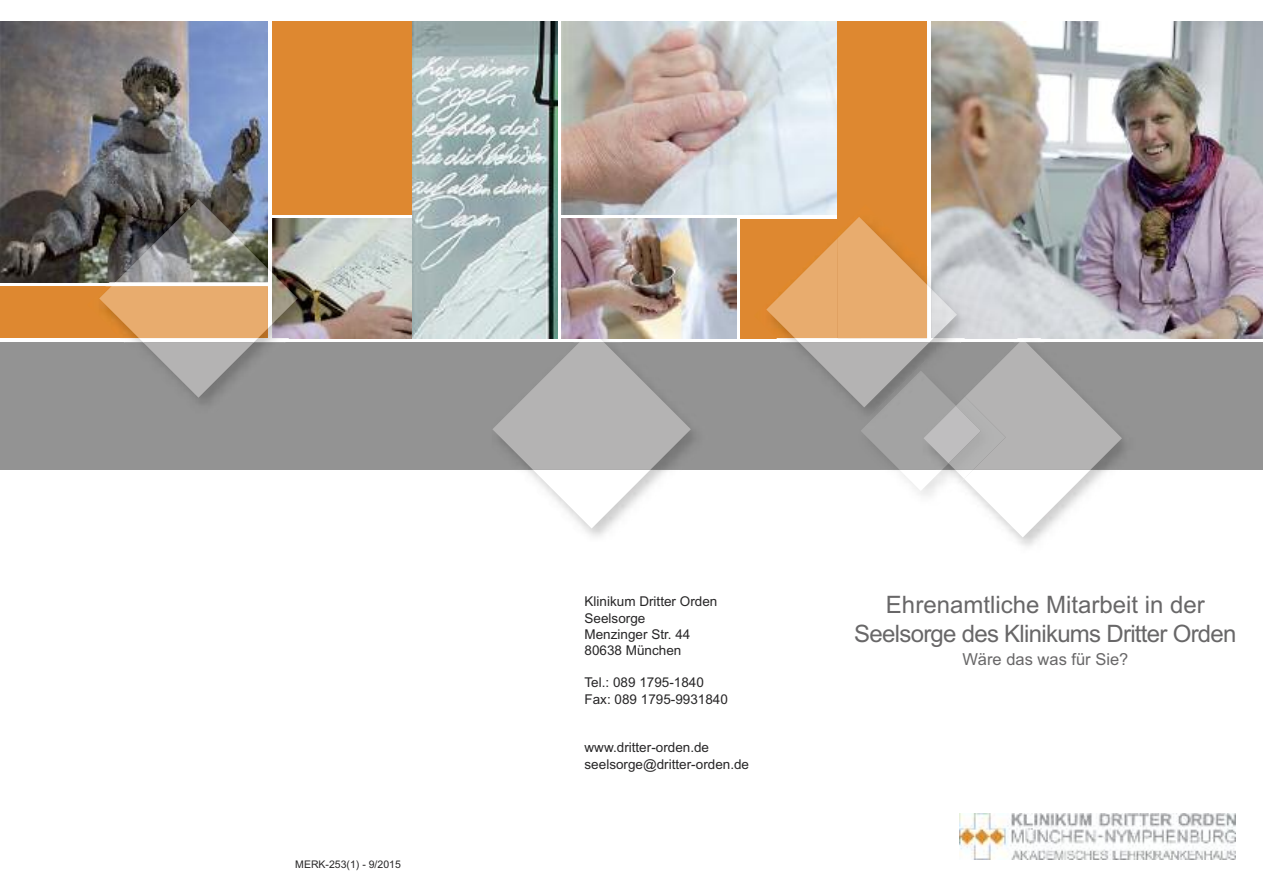
<style>
.page{position:relative;width:1263px;height:893px;background:#fff}
.page>*{position:absolute;margin:0;border:0;box-sizing:border-box;transform-origin:0 0}
.t1{font:24px/28.8px "Arial";letter-spacing:-.03em;color:#686768;text-align:center}
.t2{font:16.5px "Arial";color:#686768}
.t3{font:13.5px/16.2px "Arial";color:#272627}
.t4{font:10.5px "Arial";color:#272627}
</style>
<div class="page">
<div style="left:0;top:342px;width:1263px;height:128px;background:#939393"></div>
<img style="left:931px;top:21px;width:332px;height:317px">
<img style="left:561px;top:21px;width:277px;height:194px">
<img style="left:272px;top:219px;width:140px;height:119px">
<div style="left:740px;top:219px;width:121px;height:119px;background:#de8830"></div>
<div style="left:0;top:286px;width:268px;height:52px;background:#de8830"></div>
<div style="left:272px;top:21px;width:142px;height:194px;background:#de8830"></div>
<img style="left:0;top:21px;width:268px;height:261px">
<img style="left:959px;top:813px;width:276px;height:46px">
<svg style="left:492px;top:330px;width:199px;height:198px"></svg>
<div style="left:838px;top:21px;width:89px;height:317px;background:#de8830"></div>
<img style="left:195px;top:342px;width:90px;height:62px">
<img style="left:272px;top:254px;width:51px;height:84px">
<img style="left:110px;top:187px;width:158px;height:82px">
<img style="left:272px;top:273px;width:26px;height:51px">
<svg style="left:99px;top:269px;width:173px;height:129px"></svg>
<img style="left:116px;top:199px;width:152px;height:83px">
<img style="left:412px;top:21px;width:145px;height:317px">
<svg style="left:766px;top:217px;width:356px;height:320px"></svg>
<img style="left:562px;top:219px;width:174px;height:119px">
<p class="t4" style="left:295px;top:858px;width:107px">MERK-253(1) - 9/2015</p>
<p class="t3" style="left:584px;top:594px;width:134px">Klinikum Dritter Orden<br>Seelsorge<br>Menzinger Str. 44<br>80638 München</p>
<p class="t3" style="left:584px;top:675px;width:145px">Tel.: 089 1795-1840<br>Fax: 089 1795-9931840</p>
<p class="t3" style="left:584px;top:739px;width:166px">www.dritter-orden.de seelsorge@dritter-orden.de</p>
<h1 class="t1" style="left:854px;top:591px;width:384px">Ehrenamtliche Mitarbeit in der<br>Seelsorge des Klinikums Dritter Orden</h1>
<p class="t2" style="left:962px;top:650px;width:167px">Wäre das was für Sie?</p>
</div>
